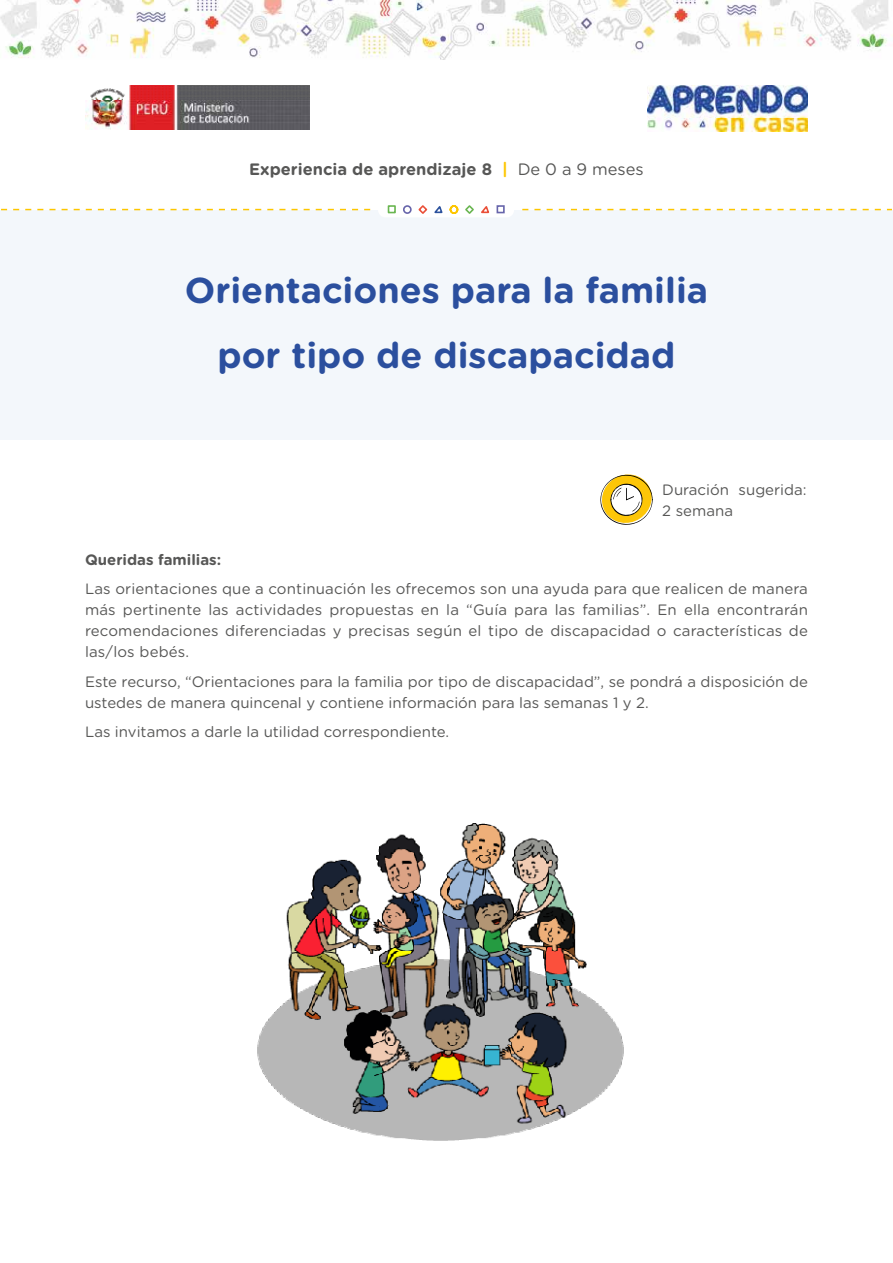
<style>
.page{position:relative;width:893px;height:1263px;background:#fff}
.page>*{position:absolute;margin:0;border:0;box-sizing:border-box;transform-origin:0 0}
.t1{font:700 36px/64.9px "Gotham Rounded";color:#2b4f9e;text-align:center}
.t2{font:700 16.5px "Gotham Rounded";color:#575756}
.t3{font:15px/21px "Gotham Rounded";color:#575756}
.t4{font:700 15px "Gotham Rounded";color:#575756}
.s1{color:#fdc600}
.s2{font-weight:400}
</style>
<div class="page">
<div style="left:0;top:210px;width:893px;height:10px;background:#f3f7fb"></div>
<div style="left:378px;top:203px;width:136px;height:14px;background:#fff;border-radius:7px"></div>
<img style="left:85px;top:85px;width:225px;height:44px">
<img style="left:647px;top:85px;width:161px;height:46px">
<div style="left:403px;top:205px;width:9px;height:9px;border:2px solid #6765ab;border-radius:50%"></div>
<svg style="left:418px;top:205px;width:72px;height:9px"></svg>
<svg style="left:522px;top:209px;width:370px;height:1px"></svg>
<svg style="left:1px;top:209px;width:369px;height:1px"></svg>
<div style="left:388px;top:205px;width:8px;height:8px;border:2px solid #6ab651"></div>
<div style="left:497px;top:205px;width:8px;height:8px;border:2px solid #6765ab"></div>
<img style="left:0;top:0;width:889px;height:60px">
<div style="left:0;top:219px;width:893px;height:221px;background:#f3f7fb"></div>
<svg style="left:600px;top:474px;width:53px;height:51px"></svg>
<img style="left:257px;top:823px;width:367px;height:318px">
<p class="t2" style="left:249px;top:157px;width:396px">Experiencia de aprendizaje 8 <span class="s1">|</span> <span class="s2">De 0 a 9 meses</span></p>
<h1 class="t1" style="left:185px;top:256px;width:525px">Orientaciones para la familia por tipo de discapacidad</h1>
<p class="t3" style="left:662px;top:478px;width:146px">Duración sugerida:<br>2 semana</p>
<p class="t4" style="left:85px;top:548px;width:138px">Queridas familias:</p>
<p class="t3" style="left:85px;top:578px;width:724px;text-align:justify">Las orientaciones que a continuación les ofrecemos son una ayuda para que realicen de manera más pertinente las actividades propuestas en la “Guía para las familias”. En ella encontrarán recomendaciones diferenciadas y precisas según el tipo de discapacidad o características de las/los bebés.</p>
<p class="t3" style="left:85px;top:670px;width:724px">Este recurso, “Orientaciones para la familia por tipo de discapacidad”, se pondrá a disposición de ustedes de manera quincenal y contiene información para las semanas 1 y 2.</p>
<p class="t3" style="left:85px;top:721px;width:366px">Las invitamos a darle la utilidad correspondiente.</p>
</div>
